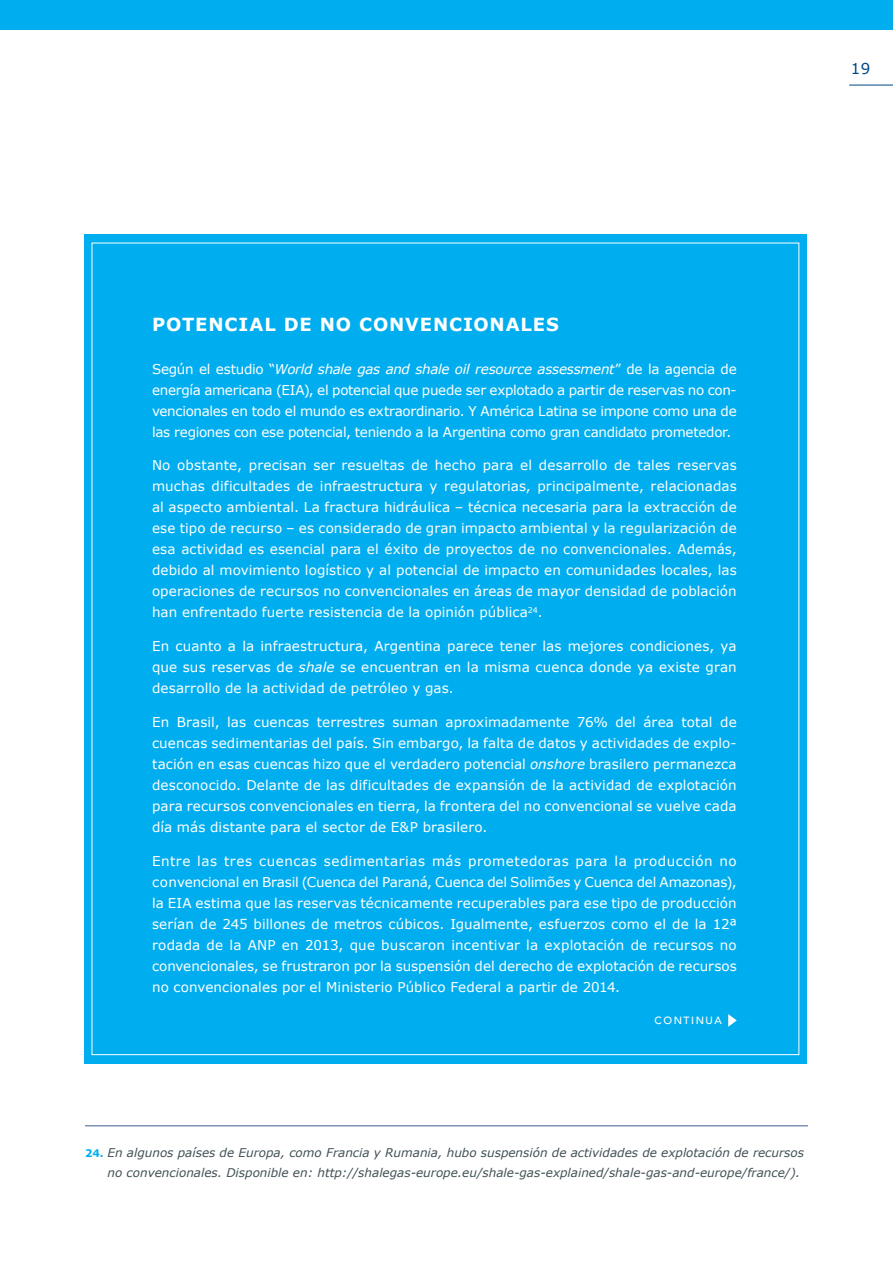
<style>
.page{position:relative;width:893px;height:1263px;background:#fff}
.page>*{position:absolute;margin:0;border:0;box-sizing:border-box;transform-origin:0 0}
._0_Texto_Base{font:700 18px "Verdana";letter-spacing:.05em;color:#fff}
.t1{font:15px "Verdana";color:#004684}
._0_Texto_Base-2{font:13.5px/21px "Verdana";letter-spacing:.005em;color:#fff;text-align:justify}
.t2{font:italic 12px/19.5px "Verdana";color:#415055}
.t3{font:500 10.5px "Avenir";letter-spacing:.15em;color:#fff}
.s1{font-style:italic}
.s2{font-weight:700;font-style:normal;font-size:10.5px;color:#00aeef}
</style>
<div class="page">
<div style="left:0;top:0;width:893px;height:30px;background:#00aeef"></div>
<hr style="left:85px;top:1125px;width:723px;height:1px;background:#3d5c95">
<div style="left:84px;top:234px;width:723px;height:829px;background:#00aeef"></div>
<hr style="left:849px;top:85px;width:44px;height:1px;background:#004684">
<svg style="left:728px;top:1014px;width:9px;height:13px"></svg>
<p class="t1" style="left:851px;top:59px;width:21px">19</p>
<p class="_0_Texto_Base" style="left:152px;top:312px;width:408px">POTENCIAL DE NO CONVENCIONALES</p>
<p class="_0_Texto_Base-2" style="left:152px;top:358px;width:586px">Según el estudio “<span class="s1">World shale gas and shale oil resource assessment</span>” de la agencia de energía americana (EIA), el potencial que puede ser explotado a partir de reservas no con&shy;vencionales en todo el mundo es extraordinario. Y América Latina se impone como una de las regiones con ese potencial, teniendo a la Argentina como gran candidato prometedor.</p>
<p class="_0_Texto_Base-2" style="left:152px;top:455px;width:586px">No obstante, precisan ser resueltas de hecho para el desarrollo de tales reservas muchas dificultades de infraestructura y regulatorias, principalmente, relacionadas al aspecto ambiental. La fractura hidráulica – técnica necesaria para la extracción de ese tipo de recurso – es considerado de gran impacto ambiental y la regularización de esa actividad es esencial para el éxito de proyectos de no convencionales. Además, debido al movimiento logístico y al potencial de impacto en comunidades locales, las operaciones de recursos no convencionales en áreas de mayor densidad de población han enfrentado fuerte resistencia de la opinión pública<sup>24</sup>.</p>
<p class="_0_Texto_Base-2" style="left:152px;top:635px;width:586px">En cuanto a la infraestructura, Argentina parece tener las mejores condiciones, ya que sus reservas de <span class="s1">shale</span> se encuentran en la misma cuenca donde ya existe gran desarrollo de la actividad de petróleo y gas.</p>
<p class="_0_Texto_Base-2" style="left:152px;top:711px;width:586px">En Brasil, las cuencas terrestres suman aproximadamente 76% del área total de cuencas sedimentarias del país. Sin embargo, la falta de datos y actividades de explo&shy;tación en esas cuencas hizo que el verdadero potencial <span class="s1">onshore</span> brasilero permanezca desconocido. Delante de las dificultades de expansión de la actividad de explotación para recursos convencionales en tierra, la frontera del no convencional se vuelve cada día más distante para el sector de E&amp;P brasilero.</p>
<p class="_0_Texto_Base-2" style="left:152px;top:850px;width:586px">Entre las tres cuencas sedimentarias más prometedoras para la producción no convencional en Brasil (Cuenca del Paraná, Cuenca del Solimões y Cuenca del Amazonas), la EIA estima que las reservas técnicamente recuperables para ese tipo de producción serían de 245 billones de metros cúbicos. Igualmente, esfuerzos como el de la 12ª rodada de la ANP en 2013, que buscaron incentivar la explotación de recursos no convencionales, se frustraron por la suspensión del derecho de explotación de recursos no convencionales por el Ministerio Público Federal a partir de 2014.</p>
<p class="t3" style="left:654px;top:1011px;width:69px">CONTINUA</p>
<p class="t2" style="left:107px;top:1143px;width:698px;text-indent:-22px"><span class="s2">24.</span> En algunos países de Europa, como Francia y Rumania, hubo suspensión de actividades de explotación de recursos no convencionales. Disponible en: http://shalegas-europe.eu/shale-gas-explained/shale-gas-and-europe/france/).</p>
</div>
